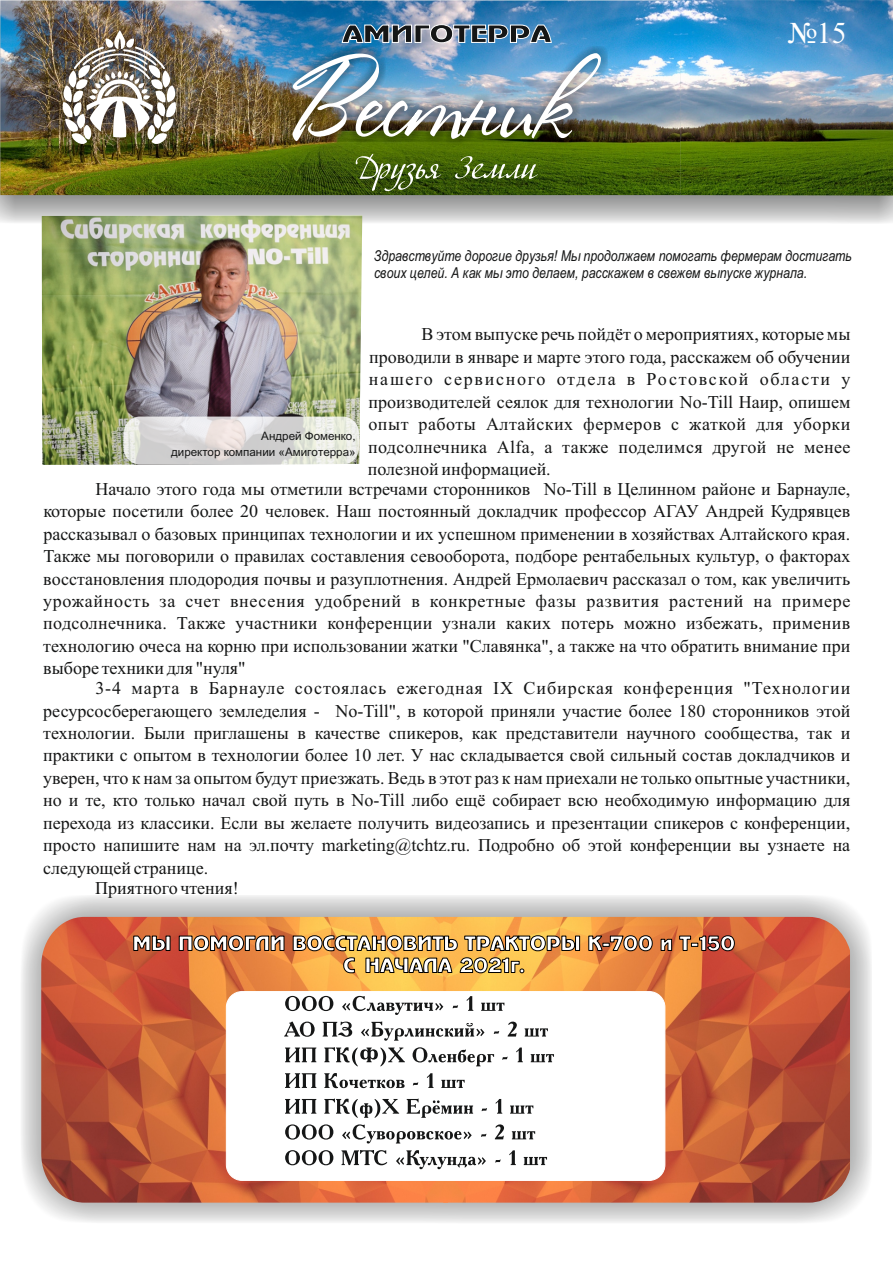
<style>
.page{position:relative;width:893px;height:1263px;background:#fff}
.page>*{position:absolute;margin:0;border:0;box-sizing:border-box;transform-origin:0 0}
.t1{font:29.25px "Times NR Cyr";color:#fff}
.t2{font:18px/22.4px "Times New Roman";color:#151616;text-align:justify}
.t3{font:italic 15px/17px "Arial Narrow";color:#151616}
.t4{font:11.55px/15.6px "Arial Unicode MS";color:#151616;text-align:right}
</style>
<div class="page">
<div style="left:0;top:0;width:893px;height:223px;background:#151616;opacity:.49"></div>
<img style="left:0;top:0;width:893px;height:195px">
<div style="left:54px;top:31px;width:130px;height:130px;background:#151616;opacity:.49"></div>
<img style="left:60px;top:30px;width:119px;height:118px">
<div style="left:286px;top:47px;width:322px;height:101px;background:#151616;opacity:.49"></div>
<img style="left:293px;top:53px;width:308px;height:88px">
<svg style="left:342px;top:24px;width:210px;height:19px;background:#657685"></svg>
<svg style="left:356px;top:154px;width:182px;height:37px;background:#556f28"></svg>
<div style="left:20px;top:895px;width:851px;height:329px;background:#151616;opacity:.49"></div>
<img style="left:41px;top:917px;width:402px;height:285px">
<img style="left:443px;top:917px;width:407px;height:285px">
<svg style="left:133px;top:924px;width:602px;height:52px;background:#d59357"></svg>
<div style="left:226px;top:991px;width:439px;height:190px;background:#fff;border:1px solid #fff;border-radius:16px"></div>
<svg style="left:284px;top:996px;width:270px;height:173px"></svg>
<img style="left:42px;top:215px;width:320px;height:250px">
<div style="left:124px;top:417px;width:235px;height:47px;background:#fff;border-radius:16px;opacity:.8"></div>
<h1 class="t1" style="left:788px;top:22px;width:60px">¹15</h1>
<p class="t3" style="left:374px;top:248px;width:479px">Здравствуйте дорогие друзья! Мы продолжаем помогать фермерам достигать своих целей. А как мы это делаем, расскажем в свежем выпуске журнала.</p>
<p class="t2" style="left:368px;top:325px;width:484px;text-indent:54px">В этом выпуске речь пойдёт о мероприятиях, которые мы проводили в январе и марте этого года, расскажем об обучении нашего сервисного отдела в Ростовской области у производителей сеялок для технологии No-Till Наир, опишем опыт работы Алтайских фермеров с жаткой для уборки подсолнечника Alfa, а также поделимся другой не менее полезной информацией.</p>
<p class="t2" style="left:43px;top:479px;width:809px;text-indent:52px">Начало этого года мы отметили встречами сторонников No-Till в Целинном районе и Барнауле, которые посетили более 20 человек. Наш постоянный докладчик профессор АГАУ Андрей Кудрявцев рассказывал о базовых принципах технологии и их успешном применении в хозяйствах Алтайского края.<br>Также мы поговорили о правилах составления севооборота, подборе рентабельных культур, о факторах восстановления плодородия почвы и разуплотнения. Андрей Ермолаевич рассказал о том, как увеличить урожайность за счет внесения удобрений в конкретные фазы развития растений на примере подсолнечника. Также участники конференции узнали каких потерь можно избежать, применив технологию очеса на корню при использовании жатки "Славянка", а также на что обратить внимание при выборе техники для "нуля"</p>
<p class="t2" style="left:43px;top:679px;width:809px;text-indent:52px">3-4 марта в Барнауле состоялась ежегодная IX Сибирская конференция "Технологии ресурсосберегающего земледелия - No-Till", в которой приняли участие более 180 сторонников этой технологии. Были приглашены в качестве спикеров, как представители научного сообщества, так и практики с опытом в технологии более 10 лет. У нас складывается свой сильный состав докладчиков и уверен, что к нам за опытом будут приезжать. Ведь в этот раз к нам приехали не только опытные участники, но и те, кто только начал свой путь в No-Till либо ещё собирает всю необходимую информацию для перехода из классики. Если вы желаете получить видеозапись и презентации спикеров с конференции, просто напишите нам на эл.почту marketing@tchtz.ru. Подробно об этой конференции вы узнаете на следующей странице.</p>
<p class="t2" style="left:95px;top:878px;width:145px">Приятного чтения!</p>
<p class="t4" style="left:171px;top:429px;width:186px">Андрей Фоменко,<br>директор компании «Амиготерра»</p>
</div>
